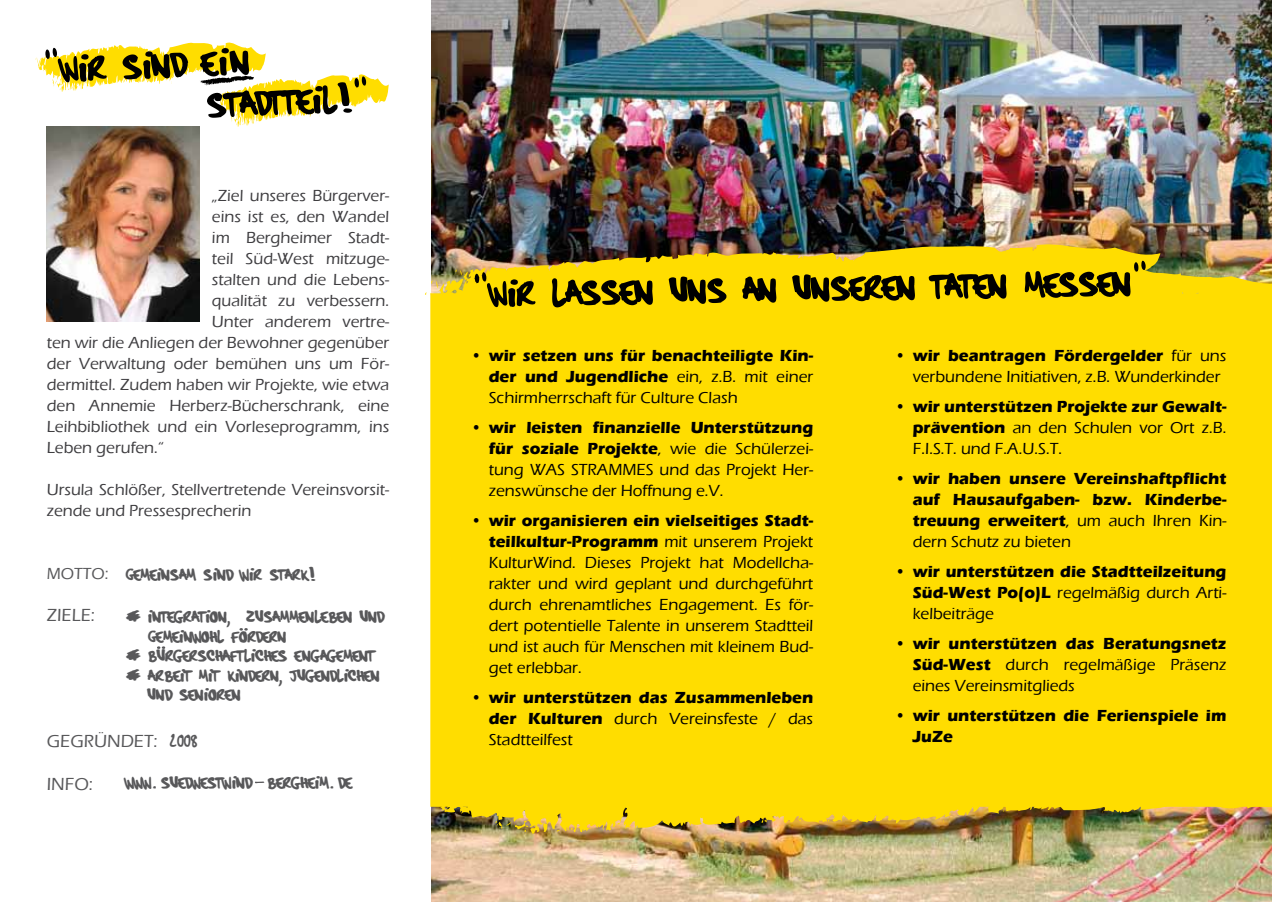
<style>
.page{position:relative;width:1272px;height:902px;background:#fff}
.page>*{position:absolute;margin:0;border:0;box-sizing:border-box;transform-origin:0 0}
.t1{font:61.5px/43.2px "hardcore pen";color:#000}
.t2{font:28.5px/42.2px "hardcore pen";color:#58585a}
.t3{font:500 18px "Eras ITC";color:#58585a}
.t4{font:500 16.5px/21px "Eras ITC";color:#000;text-align:justify}
.t5{font:500 16.5px/21px "Eras ITC";color:#3e3d40}
.t6{font:700 16.5px/21px "Eras ITC";color:#000;text-align:justify}
.t7{font:500 16.5px "Eras ITC";color:#58585a}
.s1{font-weight:500}
.s2{font-weight:700}
</style>
<div class="page">
<img style="left:432px;top:806px;width:839px;height:95px">
<img style="left:432px;top:0;width:839px;height:279px">
<div style="left:430px;top:298px;width:841px;height:508px;background:#fd0"></div>
<img style="left:47px;top:127px;width:152px;height:195px">
<svg style="left:255px;top:781px;width:9px;height:2px"></svg>
<svg style="left:433px;top:270px;width:838px;height:56px;fill:#fd0"></svg>
<svg style="left:438px;top:256px;width:742px;height:70px;fill:#fd0"></svg>
<svg style="left:425px;top:279px;width:13px;height:19px"></svg>
<svg style="left:454px;top:242px;width:706px;height:84px"></svg>
<img style="left:439px;top:777px;width:832px;height:57px">
<svg style="left:430px;top:799px;width:10px;height:6px"></svg>
<svg style="left:506px;top:822px;width:5px;height:3px"></svg>
<svg style="left:524px;top:825px;width:4px;height:6px"></svg>
<svg style="left:556px;top:829px;width:4px;height:4px"></svg>
<svg style="left:239px;top:628px;width:9px;height:2px"></svg>
<svg style="left:157px;top:646px;width:8px;height:2px"></svg>
<svg style="left:35px;top:42px;width:353px;height:85px"></svg>
<h1 class="t1" style="left:203px;top:40px;width:163px;text-indent:-161px;rotate:-3deg">"Wir sind EIN<br>Stadtteil!"</h1>
<p class="t5" style="left:212px;top:185px;width:179px">„Ziel unseres Bürgerver-</p>
<p class="t5" style="left:212px;top:206px;width:179px">eins ist es, den Wandel</p>
<p class="t5" style="left:212px;top:227px;width:179px">im Bergheimer Stadt-</p>
<p class="t5" style="left:212px;top:248px;width:179px">teil Süd-West mitzuge-</p>
<p class="t5" style="left:212px;top:269px;width:179px">stalten und die Lebens-</p>
<p class="t5" style="left:212px;top:290px;width:179px">qualität zu verbessern.</p>
<p class="t5" style="left:212px;top:311px;width:179px">Unter anderem vertre-</p>
<p class="t5" style="left:47px;top:332px;width:344px">ten wir die Anliegen der Bewohner gegenüber</p>
<p class="t5" style="left:47px;top:353px;width:344px">der Verwaltung oder bemühen uns um För-</p>
<p class="t5" style="left:47px;top:374px;width:344px">dermittel. Zudem haben wir Projekte, wie etwa</p>
<p class="t5" style="left:47px;top:395px;width:344px">den Annemie Herberz-Bücherschrank, eine</p>
<p class="t5" style="left:47px;top:416px;width:344px">Leihbibliothek und ein Vorleseprogramm, ins</p>
<p class="t5" style="left:47px;top:437px;width:118px">Leben gerufen.“</p>
<p class="t5" style="left:47px;top:479px;width:344px">Ursula Schlößer, Stellvertretende Vereinsvorsit&shy;zende und Pressesprecherin</p>
<p class="t7" style="left:47px;top:564px;width:63px">MOTTO:</p>
<p class="t3" style="left:47px;top:605px;width:50px">ZIELE:</p>
<h2 class="t2" style="left:125px;top:553px;width:260px">Gemeinsam sind wir stark!<br>_ Integration, Zusammenleben und</h2>
<h2 class="t2" style="left:148px;top:614px;width:140px">Gemeinwohl fordern</h2>
<h2 class="t2" style="left:125px;top:634px;width:251px">_ Burgerschaftliches Engagement</h2>
<h2 class="t2" style="left:125px;top:653px;width:256px">_ Arbeit mit Kindern,Jugendlichen</h2>
<h2 class="t2" style="left:148px;top:673px;width:94px">und Senioren</h2>
<p class="t3" style="left:47px;top:731px;width:112px">GEGRÜNDET:</p>
<p class="t3" style="left:47px;top:773px;width:48px">INFO:</p>
<h2 class="t2" style="left:171px;top:719px;width:29px">2008</h2>
<h2 class="t2" style="left:125px;top:760px;width:228px">www.suedwestwind bergheim.de</h2>
<h1 class="t1" style="left:472px;top:271px;width:677px;rotate:-1deg">"Wir lassen uns an unseren Taten messen"</h1>
<p class="t6" style="left:489px;top:345px;width:326px;text-indent:-18px"><span class="s1">•</span> wir setzen uns für benachteiligte Kin&shy;der und Jugendliche <span class="s1">ein, z.B. mit einer Schirmherrschaft für Culture Clash</span></p>
<p class="t4" style="left:488px;top:417px;width:326px;text-indent:-18px">• <span class="s2">wir leisten finanzielle Unterstützung für soziale Projekte</span>, wie die Schülerzei&shy;tung WAS STRAMMES und das Projekt Her&shy;zenswünsche der Hoffnung e.V.</p>
<p class="t4" style="left:489px;top:510px;width:326px;text-indent:-18px">• <span class="s2">wir organisieren ein vielseitiges Stadt&shy;teilkultur-Programm</span> mit unserem Projekt KulturWind. Dieses Projekt hat Modellcha&shy;rakter und wird geplant und durchgeführt durch ehrenamtliches Engagement. Es för&shy;dert potentielle Talente in unserem Stadtteil und ist auch für Menschen mit kleinem Bud&shy;get erlebbar.</p>
<p class="t6" style="left:489px;top:687px;width:326px;text-indent:-18px"><span class="s1">•</span> wir unterstützen das Zusammenleben der Kulturen <span class="s1">durch Vereinsfeste / das Stadtteilfest</span></p>
<p class="t4" style="left:912px;top:345px;width:315px;text-indent:-18px">• <span class="s2">wir beantragen Fördergelder</span> für uns verbundene Initiativen, z.B. Wunderkinder</p>
<p class="t4" style="left:912px;top:396px;width:315px;text-indent:-18px">• <span class="s2">wir unterstützen Projekte zur Gewalt&shy;prävention</span> an den Schulen vor Ort z.B.<br>F.I.S.T. und F.A.U.S.T.</p>
<p class="t6" style="left:912px;top:468px;width:315px;text-indent:-18px"><span class="s1">•</span> wir haben unsere Vereinshaftpflicht auf Hausaufgaben- bzw. Kinderbe&shy;treuung erweitert<span class="s1">, um auch Ihren Kin&shy;dern Schutz zu bieten</span></p>
<p class="t6" style="left:912px;top:561px;width:315px;text-indent:-18px"><span class="s1">•</span> wir unterstützen die Stadtteilzeitung Süd-West Po(o)L <span class="s1">regelmäßig durch Arti&shy;kelbeiträge</span></p>
<p class="t4" style="left:912px;top:633px;width:315px;text-indent:-18px">• <span class="s2">wir unterstützen das Beratungsnetz Süd-West</span> durch regelmäßige Präsenz eines Vereinsmitglieds</p>
<p class="t6" style="left:912px;top:705px;width:315px;text-indent:-18px"><span class="s1">•</span> wir unterstützen die Ferienspiele im<br>JuZe</p>
</div>
